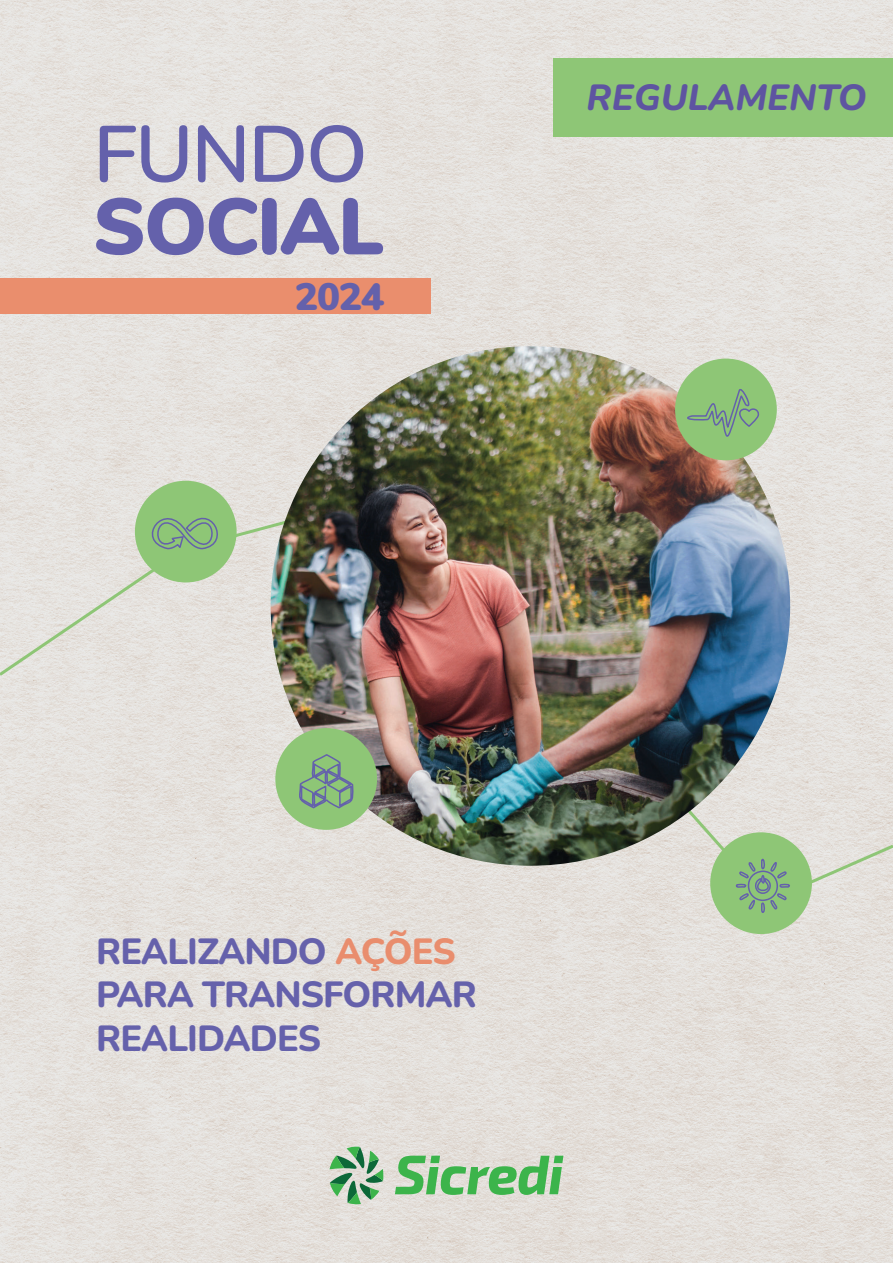
<style>
.page{position:relative;width:893px;height:1263px;background:#fff}
.page>*{position:absolute;margin:0;border:0;box-sizing:border-box;transform-origin:0 0}
.t1{font:900 79.5px "Nunito";letter-spacing:-.025em;color:#6461ab}
.t2{font:600 79.5px "Nunito";letter-spacing:-.025em;color:#6461ab}
.t3{font:900 38.25px "Nunito";color:#6461ab}
.t4{font:800 36.3px/43.5px "Nunito";letter-spacing:-.025em;color:#6561ab}
.t5{font:italic 800 36.3px "Nunito";color:#5e54a1}
.s1{color:#e98d6d}
</style>
<div class="page">
<img style="left:0;top:0;width:893px;height:1263px">
<svg style="left:330px;top:1146px;width:54px;height:59px;background:#96bc9c"></svg>
<svg style="left:395px;top:1156px;width:168px;height:39px;background:#91c993"></svg>
<div style="left:554px;top:58px;width:339px;height:79px;background:#8ec676"></div>
<div style="left:0;top:278px;width:431px;height:36px;background:#ea8e6d"></div>
<svg style="left:0;top:515px;width:287px;height:164px;background:#e3e1db"></svg>
<img style="left:271px;top:346px;width:519px;height:520px;border-radius:260px">
<div style="left:275px;top:728px;width:102px;height:102px;background:#8ec676;border-radius:50%"></div>
<div style="left:710px;top:832px;width:102px;height:102px;background:#8ec676;border-radius:50%"></div>
<div style="left:135px;top:481px;width:102px;height:101px;background:#8ec676;border-radius:50%"></div>
<div style="left:675px;top:359px;width:102px;height:101px;background:#8ec676;border-radius:50%"></div>
<svg style="left:133px;top:497px;width:100px;height:74px"></svg>
<img style="left:295px;top:527px;width:59px;height:281px">
<svg style="left:631px;top:746px;width:262px;height:167px;background:#b9c0b0"></svg>
<svg style="left:679px;top:383px;width:81px;height:54px"></svg>
<h1 class="t2" style="left:93px;top:99px;width:276px">FUNDO</h1>
<h1 class="t1" style="left:93px;top:168px;width:292px">SOCIAL</h1>
<p class="t3" style="left:295px;top:269px;width:91px">2024</p>
<p class="t5" style="left:587px;top:73px;width:282px">REGULAMENTO</p>
<p class="t4" style="left:96px;top:928px;width:383px">REALIZANDO <span class="s1">AÇÕES<br></span>PARA TRANSFORMAR<br>REALIDADES</p>
</div>
